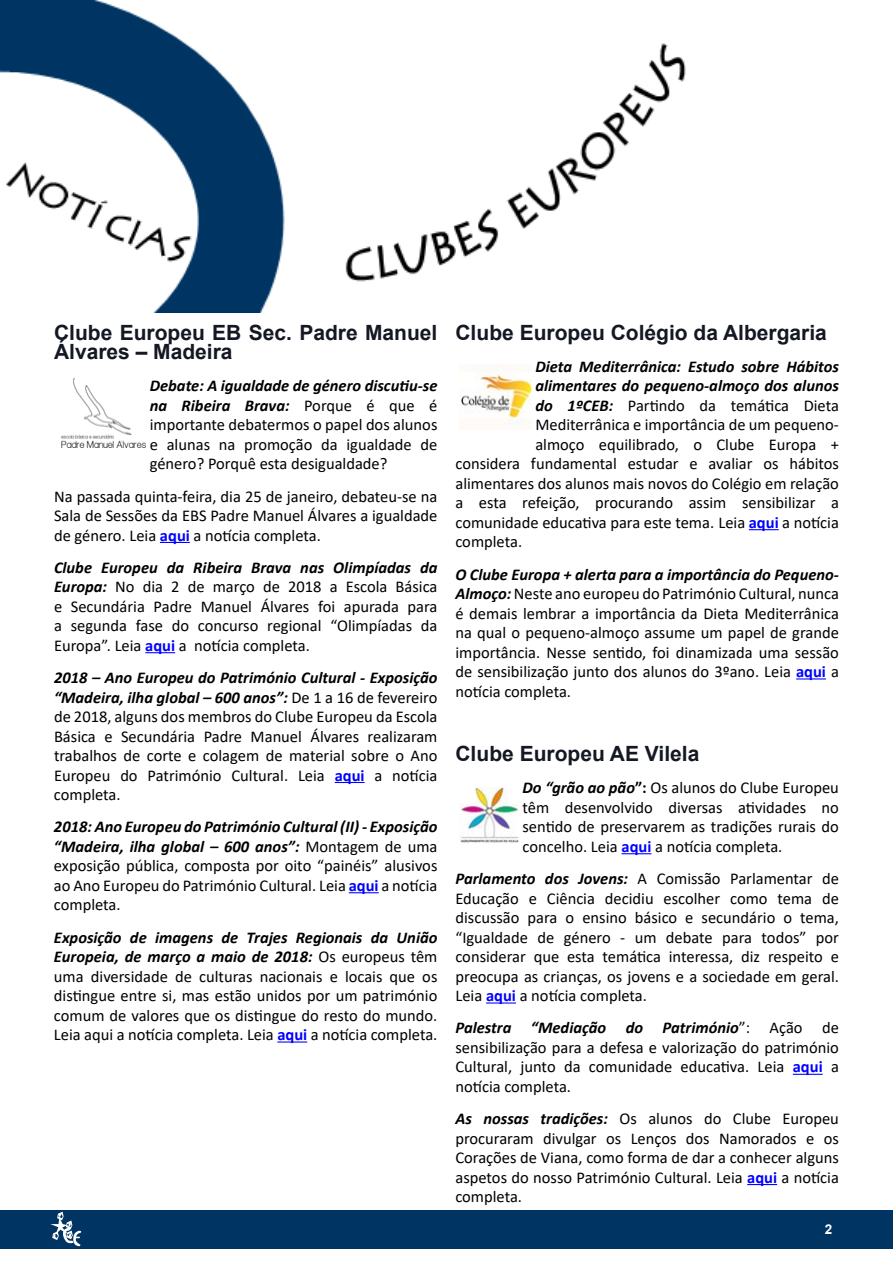
<style>
.page{position:relative;width:893px;height:1263px;background:#fff}
.page>*{position:absolute;margin:0;border:0;box-sizing:border-box;transform-origin:0 0}
.t1{font:700 21px/19.5px "Arial";color:#141823}
.t2{font:16.5px/19.5px "Calibri";color:#000;text-align:justify}
.t3{font:italic 700 16.5px "Calibri";color:#000}
.t4{font:700 13.5px "Arial";color:#fff}
.s1{font-weight:700;font-style:italic}
.s2{font-weight:700;color:#00f}
.s3{font-weight:700}
</style>
<div class="page">
<div style="left:0;top:1211px;width:893px;height:38px;background:#003463"></div>
<svg style="left:48px;top:1210px;width:34px;height:37px"></svg>
<hr style="left:160px;top:542px;width:30px;height:1px;background:#00f">
<hr style="left:145px;top:652px;width:30px;height:1px;background:#00f">
<hr style="left:335px;top:782px;width:30px;height:1px;background:#00f">
<hr style="left:349px;top:892px;width:30px;height:1px;background:#00f">
<hr style="left:277px;top:1041px;width:30px;height:1px;background:#00f">
<img style="left:61px;top:379px;width:85px;height:68px">
<img style="left:0;top:0;width:686px;height:312px">
<hr style="left:749px;top:529px;width:30px;height:1px;background:#00f">
<hr style="left:796px;top:678px;width:30px;height:1px;background:#00f">
<hr style="left:621px;top:853px;width:30px;height:1px;background:#00f">
<hr style="left:486px;top:1002px;width:30px;height:1px;background:#00f">
<hr style="left:793px;top:1074px;width:30px;height:1px;background:#00f">
<hr style="left:747px;top:1184px;width:30px;height:1px;background:#00f">
<img style="left:461px;top:365px;width:70px;height:64px">
<img style="left:460px;top:788px;width:58px;height:54px">
<p class="t1" style="left:54px;top:323px;width:385px">Clube Europeu EB Sec. Padre Manuel<br>Álvares – Madeira</p>
<p class="t2" style="left:150px;top:376px;width:289px"><span class="s1">Debate: A igualdade de género discutiu-se na Ribeira Brava:</span> Porque é que é importante debatermos o papel dos alunos e alunas na promoção da igualdade de género? Porquê esta desigualdade?</p>
<p class="t2" style="left:54px;top:486px;width:385px">Na passada quinta-feira, dia 25 de janeiro, debateu-se na Sala de Sessões da EBS Padre Manuel Álvares a igualdade de género. Leia <span class="s2">aqui</span> a notícia completa.</p>
<p class="t2" style="left:54px;top:557px;width:385px"><span class="s1">Clube Europeu da Ribeira Brava nas Olimpíadas da Europa:</span> No dia 2 de março de 2018 a Escola Básica e Secundária Padre Manuel Álvares foi apurada para a segunda fase do concurso regional “Olimpíadas da Europa”. Leia <span class="s2">aqui</span> a notícia completa.</p>
<p class="t2" style="left:54px;top:667px;width:385px"><span class="s1">2018 – Ano Europeu do Património Cultural - Exposição “Madeira, ilha global – 600 anos”:</span> De 1 a 16 de fevereiro de 2018, alguns dos membros do Clube Europeu da Escola Básica e Secundária Padre Manuel Álvares realizaram trabalhos de corte e colagem de material sobre o Ano Europeu do Património Cultural. Leia <span class="s2">aqui</span> a notícia completa.</p>
<p class="t2" style="left:54px;top:817px;width:385px"><span class="s1">2018: Ano Europeu do Património Cultural (II) - Exposição “Madeira, ilha global – 600 anos”:</span> Montagem de uma exposição pública, composta por oito “painéis” alusivos ao Ano Europeu do Património Cultural. Leia <span class="s2">aqui</span> a notícia completa.</p>
<p class="t2" style="left:54px;top:927px;width:385px"><span class="s1">Exposição de imagens de Trajes Regionais da União Europeia, de março a maio de 2018:</span> Os europeus têm uma diversidade de culturas nacionais e locais que os distingue entre si, mas estão unidos por um património comum de valores que os distingue do resto do mundo.<br>Leia aqui a notícia completa. Leia <span class="s2">aqui</span> a notícia completa.</p>
<p class="t1" style="left:455px;top:323px;width:373px">Clube Europeu Colégio da Albergaria</p>
<p class="t3" style="left:535px;top:355px;width:305px">Dieta Mediterrânica: Estudo sobre Hábitos</p>
<p class="t3" style="left:535px;top:374px;width:305px">alimentares do pequeno-almoço dos alunos</p>
<p class="t2" style="left:535px;top:395px;width:305px"><span class="s1">do 1ºCEB:</span> Partindo da temática Dieta</p>
<p class="t2" style="left:535px;top:415px;width:305px">Mediterrânica e importância de um pequeno-</p>
<p class="t2" style="left:535px;top:434px;width:305px">almoço equilibrado, o Clube Europa +</p>
<p class="t2" style="left:455px;top:454px;width:385px">considera fundamental estudar e avaliar os hábitos</p>
<p class="t2" style="left:455px;top:473px;width:385px">alimentares dos alunos mais novos do Colégio em relação</p>
<p class="t2" style="left:455px;top:493px;width:385px">a esta refeição, procurando assim sensibilizar a</p>
<p class="t2" style="left:455px;top:512px;width:385px">comunidade educativa para este tema. Leia <span class="s2">aqui</span> a notícia</p>
<p class="t2" style="left:455px;top:532px;width:68px">completa.</p>
<p class="t2" style="left:455px;top:564px;width:385px"><span class="s1">O Clube Europa + alerta para a importância do Pequeno-Almoço:</span> Neste ano europeu do Património Cultural, nunca é demais lembrar a importância da Dieta Mediterrânica na qual o pequeno-almoço assume um papel de grande importância. Nesse sentido, foi dinamizada uma sessão de sensibilização junto dos alunos do 3ºano. Leia <span class="s2">aqui</span> a notícia completa.</p>
<p class="t1" style="left:455px;top:744px;width:245px">Clube Europeu AE Vilela</p>
<p class="t2" style="left:522px;top:778px;width:318px"><span class="s1">Do “grão ao pão</span><span class="s3">”:</span> Os alunos do Clube Europeu têm desenvolvido diversas atividades no sentido de preservarem as tradições rurais do concelho. Leia <span class="s2">aqui</span> a notícia completa.</p>
<p class="t2" style="left:455px;top:868px;width:385px"><span class="s1">Parlamento dos Jovens:</span> A Comissão Parlamentar de Educação e Ciência decidiu escolher como tema de discussão para o ensino básico e secundário o tema, “Igualdade de género - um debate para todos” por considerar que esta temática interessa, diz respeito e preocupa as crianças, os jovens e a sociedade em geral.<br>Leia <span class="s2">aqui</span> a notícia completa.</p>
<p class="t2" style="left:455px;top:1018px;width:385px"><span class="s1">Palestra “Mediação do Património</span>”: Ação de sensibilização para a defesa e valorização do património Cultural, junto da comunidade educativa. Leia <span class="s2">aqui</span> a notícia completa.</p>
<p class="t2" style="left:455px;top:1108px;width:385px"><span class="s1">As nossas tradições:</span> Os alunos do Clube Europeu procuraram divulgar os Lenços dos Namorados e os Corações de Viana, como forma de dar a conhecer alguns aspetos do nosso Património Cultural. Leia <span class="s2">aqui</span> a notícia completa.</p>
<p class="t4" style="left:825px;top:1219px;width:9px">2</p>
</div>
